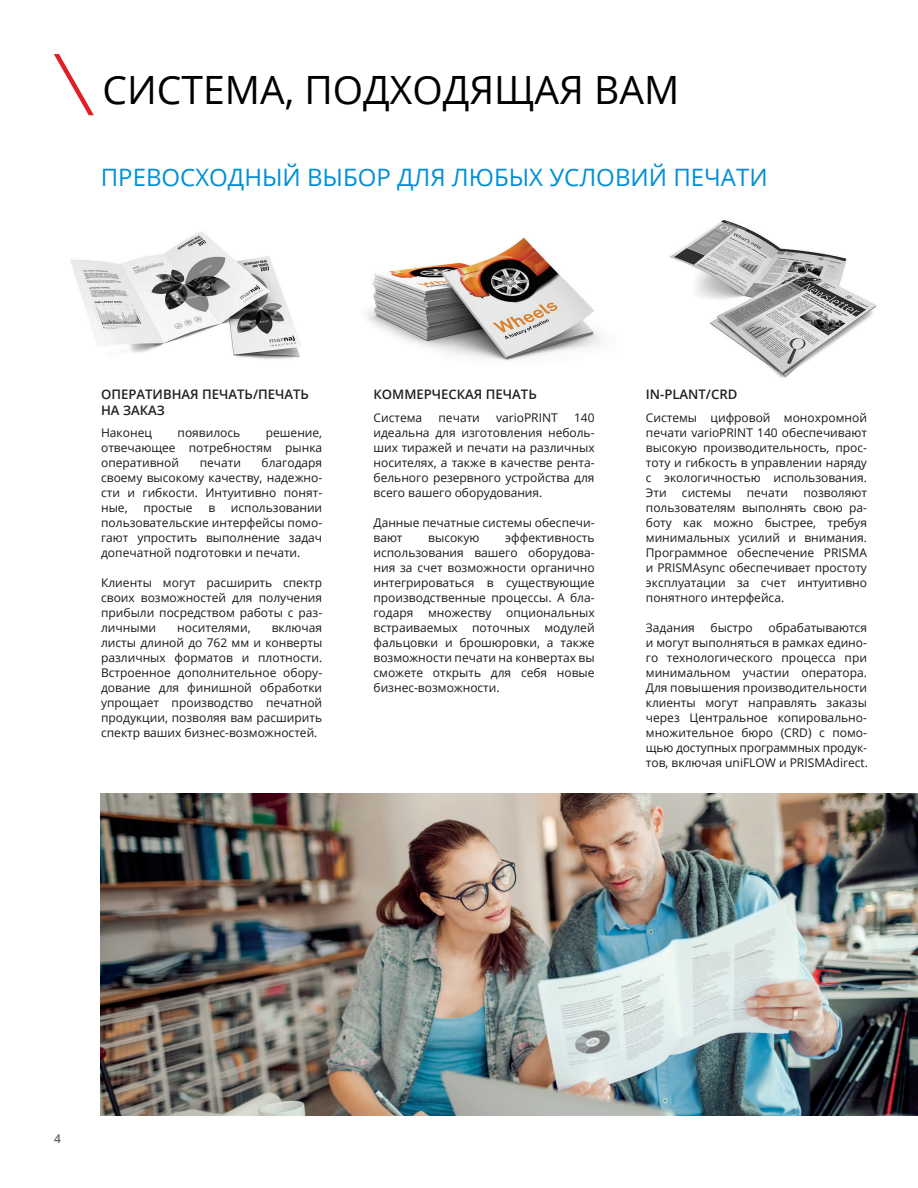
<style>
.page{position:relative;width:918px;height:1188px;background:#fff}
.page>*{position:absolute;margin:0;border:0;box-sizing:border-box;transform-origin:0 0}
.t1{font:39px "Open Sans";color:#000}
.t2{font:24px "Open Sans";color:#008fd5}
.t3{font:600 13.2px/15.8px "Open Sans";color:#231f20}
.t4{font:12px/15px "Open Sans";color:#181a1a;text-align:justify}
.t5{font:600 12px "Open Sans";color:#636366}
</style>
<div class="page">
<img style="left:101px;top:793px;width:817px;height:323px">
<svg style="left:54px;top:54px;width:40px;height:61px"></svg>
<img style="left:70px;top:219px;width:807px;height:159px">
<h1 class="t1" style="left:103px;top:64px;width:578px">СИСТЕМА, ПОДХОДЯЩАЯ ВАМ</h1>
<h2 class="t2" style="left:101px;top:160px;width:668px">ПРЕВОСХОДНЫЙ ВЫБОР ДЛЯ ЛЮБЫХ УСЛОВИЙ ПЕЧАТИ</h2>
<p class="t3" style="left:101px;top:386px;width:209px">ОПЕРАТИВНАЯ ПЕЧАТЬ/ПЕЧАТЬ<br>НА ЗАКАЗ</p>
<p class="t4" style="left:101px;top:425px;width:52px">Наконец</p>
<p class="t4" style="left:178px;top:425px;width:64px">появилось</p>
<p class="t4" style="left:101px;top:425px;width:223px;text-indent:165px">решение, отвечающее потребностям рынка оперативной</p>
<p class="t4" style="left:101px;top:455px;width:223px;text-indent:160px">благодаря своему высокому качеству, надежно&shy;сти и гибкости. Интуитивно понят&shy;ные,</p>
<p class="t4" style="left:200px;top:455px;width:43px">печати</p>
<p class="t4" style="left:101px;top:500px;width:223px;text-indent:130px">использовании пользовательские интерфейсы помо&shy;гают упростить выполнение задач допечатной подготовки и печати.</p>
<p class="t4" style="left:101px;top:575px;width:223px">Клиенты могут расширить спектр своих возможностей для получения прибыли посредством работы с раз&shy;личными</p>
<p class="t4" style="left:143px;top:500px;width:51px">простые</p>
<p class="t4" style="left:208px;top:500px;width:8px">в</p>
<p class="t4" style="left:101px;top:620px;width:223px;text-indent:171px">включая листы длиной до 762 мм и конверты различных форматов и плотности.<br>Встроенное дополнительное обору&shy;дование для финишной обработки упрощает производство печатной продукции, позволяя вам расширить спектр ваших бизнес-возможностей.</p>
<p class="t4" style="left:177px;top:620px;width:75px">носителями,</p>
<p class="t3" style="left:374px;top:386px;width:165px">КОММЕРЧЕСКАЯ ПЕЧАТЬ</p>
<p class="t4" style="left:374px;top:409px;width:50px">Система</p>
<p class="t4" style="left:439px;top:409px;width:43px">печати</p>
<p class="t4" style="left:496px;top:409px;width:63px">varioPRINT</p>
<p class="t4" style="left:374px;top:409px;width:223px;text-indent:201px">140 идеальна для изготовления неболь&shy;ших тиражей и печати на различных носителях, а также в качестве рента&shy;бельного резервного устройства для всего вашего оборудования.</p>
<p class="t4" style="left:374px;top:514px;width:223px">Данные печатные системы обеспечи&shy;вают</p>
<p class="t4" style="left:374px;top:529px;width:223px;text-indent:132px">эффективность использования вашего оборудова&shy;ния за счет возможности органично интегрироваться в существующие производственные процессы. А бла&shy;годаря множеству опциональных встраиваемых поточных модулей фальцовки и брошюровки, а также возможности печати на конвертах вы сможете открыть для себя новые бизнес-возможности.</p>
<p class="t4" style="left:428px;top:529px;width:53px">высокую</p>
<p class="t3" style="left:646px;top:386px;width:93px">IN-PLANT/CRD</p>
<p class="t4" style="left:646px;top:409px;width:223px">Системы цифровой монохромной печати varioPRINT 140 обеспечивают высокую производительность, прос&shy;тоту и гибкость в управлении наряду с экологичностью использования.<br>Эти</p>
<p class="t4" style="left:646px;top:484px;width:223px;text-indent:157px">позволяют пользователям выполнять свою ра&shy;боту как можно быстрее, требуя минимальных усилий и внимания.<br>Программное обеспечение PRISMA и PRISMAsync обеспечивает простоту эксплуатации за счет интуитивно понятного интерфейса.</p>
<p class="t4" style="left:646px;top:619px;width:51px">Задания</p>
<p class="t4" style="left:711px;top:619px;width:44px">быстро</p>
<p class="t4" style="left:682px;top:484px;width:51px">системы</p>
<p class="t4" style="left:747px;top:484px;width:43px">печати</p>
<p class="t4" style="left:646px;top:619px;width:224px;text-indent:123px">обрабатываются и могут выполняться в рамках едино&shy;го технологического процесса при минимальном участии оператора.<br>Для повышения производительности клиенты могут направлять заказы через Центральное копировально&shy;множительное бюро (CRD) с помо&shy;щью доступных программных продук&shy;тов, включая uniFLOW и PRISMAdirect.</p>
<p class="t5" style="left:54px;top:1130px;width:8px">4</p>
</div>
